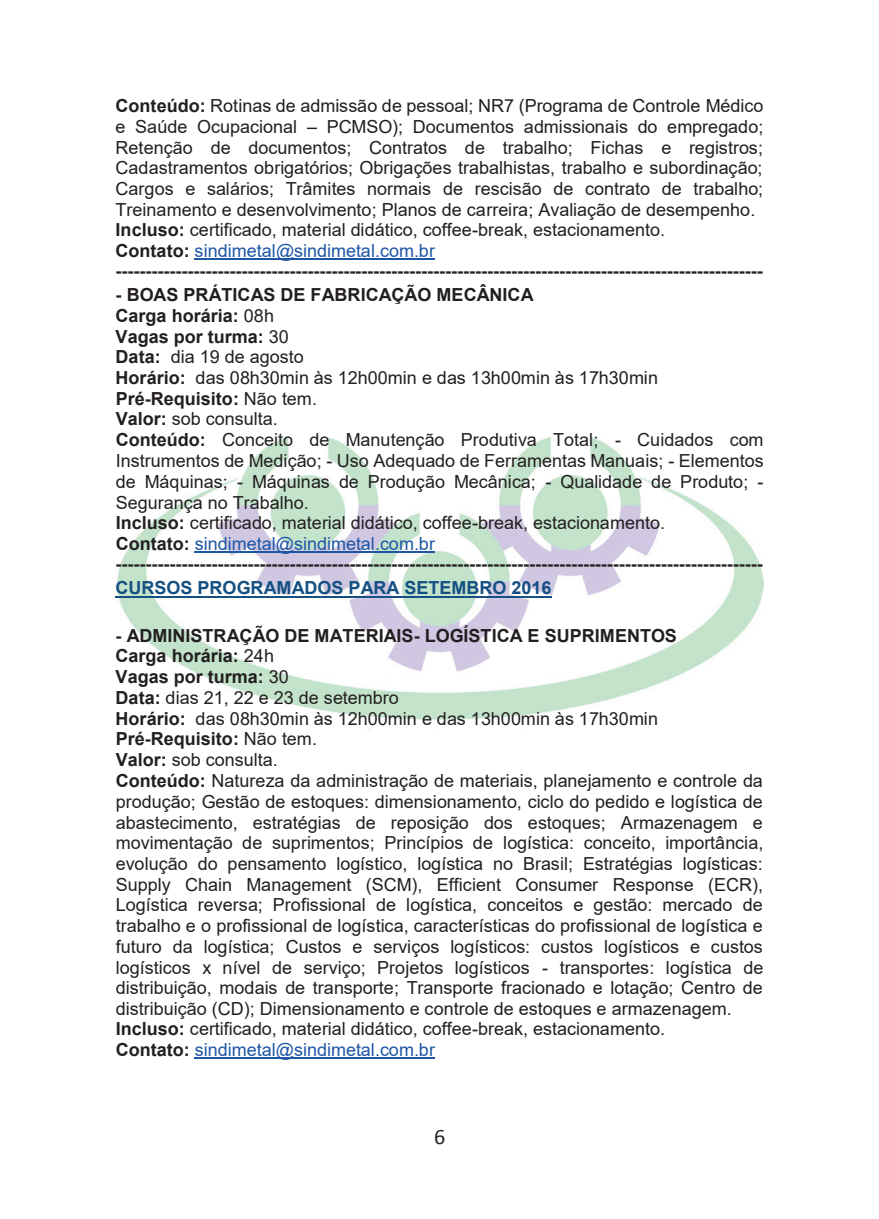
<style>
.page{position:relative;width:879px;height:1219px;background:#fff}
.page>*{position:absolute;margin:0;border:0;box-sizing:border-box;transform-origin:0 0}
.t1{font:22px "Calibri";color:#231f20}
.t2{font:18px/20.8px "Arial";letter-spacing:.005em;color:#231f20}
.t3{font:700 18px "Arial";color:#155082}
.s1{font-weight:700}
.s2{font-style:inherit}
.s3{color:#1e56a6}
</style>
<div class="page">
<img style="left:117px;top:437px;width:646px;height:293px">
<hr style="left:195px;top:259px;width:240px;height:1px;background:#1e56a6">
<hr style="left:195px;top:551px;width:240px;height:2px;background:#1e56a6">
<hr style="left:116px;top:596px;width:436px;height:2px;background:#155082">
<hr style="left:195px;top:1058px;width:240px;height:1px;background:#1e56a6">
<p class="t2" style="left:116px;top:95px;width:649px"><span class="s1">Conteúdo:</span> Rotinas de admissão de pessoal; NR7 (Programa de Controle Médico e Saúde Ocupacional <span class="s2">–</span> PCMSO); Documentos admissionais do empregado; Retenção de documentos; Contratos de trabalho; Fichas e registros; Cadastramentos obrigatórios; Obrigações trabalhistas, trabalho e subordinação; Cargos e salários; Trâmites normais de rescisão de contrato de trabalho; Treinamento e desenvolvimento; Planos de carreira; Avaliação de desempenho.<br><span class="s1">Incluso:</span> certificado, material didático, coffee-break, estacionamento.<br><span class="s1">Contato:</span> <span class="s3">sindimetal@sindimetal.com.br </span><span class="s1">------------------------------------------------------------------------------------------------------------</span></p>
<p class="t2" style="left:116px;top:284px;width:649px"><span class="s1">- BOAS PRÁTICAS DE FABRICAÇÃO MECÂNICA<br>Carga horária:</span> 08h<br><span class="s1">Vagas por turma:</span> 30<br><span class="s1">Data:</span> dia 19 de agosto<br><span class="s1">Horário:</span> das 08h30min às 12h00min e das 13h00min às 17h30min <span class="s1">Pré-Requisito:</span> Não tem.<br><span class="s1">Valor:</span> sob consulta.<br><span class="s1">Conteúdo:</span> Conceito de Manutenção Produtiva Total; - Cuidados com Instrumentos de Medição; - Uso Adequado de Ferramentas Manuais; - Elementos de Máquinas; - Máquinas de Produção Mecânica; - Qualidade de Produto; - Segurança no Trabalho.<br><span class="s1">Incluso:</span> certificado, material didático, coffee-break, estacionamento.<br><span class="s1">Contato:</span> <span class="s3">sindimetal@sindimetal.com.br </span><span class="s1">------------------------------------------------------------------------------------------------------------</span></p>
<p class="t3" style="left:116px;top:575px;width:437px">CURSOS PROGRAMADOS PARA SETEMBRO 2016</p>
<p class="t2" style="left:116px;top:625px;width:649px"><span class="s1">- ADMINISTRAÇÃO DE MATERIAIS- LOGÍSTICA E SUPRIMENTOS<br>Carga horária:</span> 24h<br><span class="s1">Vagas por turma:</span> 30<br><span class="s1">Data:</span> dias 21, 22 e 23 de setembro<br><span class="s1">Horário:</span> das 08h30min às 12h00min e das 13h00min às 17h30min <span class="s1">Pré-Requisito:</span> Não tem.<br><span class="s1">Valor:</span> sob consulta.<br><span class="s1">Conteúdo:</span> Natureza da administração de materiais, planejamento e controle da produção; Gestão de estoques: dimensionamento, ciclo do pedido e logística de abastecimento, estratégias de reposição dos estoques; Armazenagem e movimentação de suprimentos; Princípios de logística: conceito, importância, evolução do pensamento logístico, logística no Brasil; Estratégias logísticas:<br>Supply Chain Management (SCM), Efficient Consumer Response (ECR), Logística reversa; Profissional de logística, conceitos e gestão: mercado de trabalho e o profissional de logística, características do profissional de logística e futuro da logística; Custos e serviços logísticos: custos logísticos e custos logísticos x nível de serviço; Projetos logísticos - transportes: logística de distribuição, modais de transporte; Transporte fracionado e lotação; Centro de distribuição (CD); Dimensionamento e controle de estoques e armazenagem.<br><span class="s1">Incluso:</span> certificado, material didático, coffee-break, estacionamento.<br><span class="s1">Contato:</span> <span class="s3">sindimetal@sindimetal.com.br</span></p>
<p class="t1" style="left:434px;top:1122px;width:13px">6</p>
</div>
